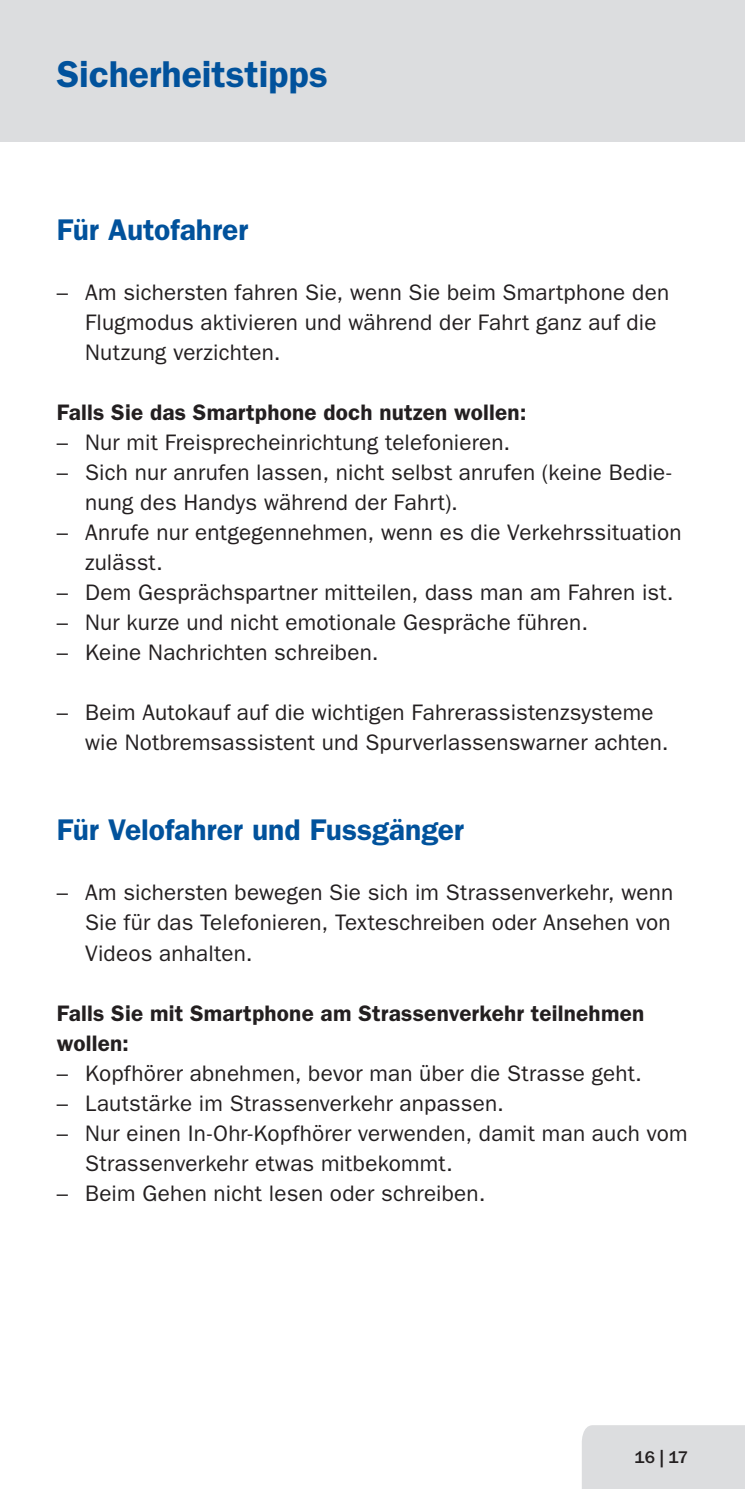
<style>
.page{position:relative;width:745px;height:1489px;background:#fff}
.page>*{position:absolute;margin:0;border:0;box-sizing:border-box;transform-origin:0 0}
.t1{font:600 37.5px "ITC Franklin Gothic Std";letter-spacing:-.005em;color:#01529c}
.t2{font:600 30px "ITC Franklin Gothic Std";letter-spacing:-.005em;color:#01529c}
.t3{font:22.5px/30px "ITC Franklin Gothic Std";letter-spacing:.01em;color:#231f20}
.t4{font:600 22.5px/30px "ITC Franklin Gothic Std";letter-spacing:.01em;color:#231f20}
.t5{font:500 17.5px "ITC Franklin Gothic Std";color:#231f20}
</style>
<div class="page">
<div style="left:0;top:0;width:744px;height:142px;background:#dcdddf"></div>
<div style="left:582px;top:1425px;width:162px;height:63px;background:#dcdddf"></div>
<p class="t1" style="left:57px;top:52px;width:272px">Sicherheitstipps</p>
<p class="t2" style="left:57px;top:212px;width:193px">Für Autofahrer</p>
<p class="t3" style="left:85px;top:278px;width:585px;text-indent:-28px">– Am sichersten fahren Sie, wenn Sie beim Smartphone den<br>Flugmodus aktivieren und während der Fahrt ganz auf die<br>Nutzung verzichten.</p>
<p class="t4" style="left:57px;top:397px;width:471px">Falls Sie das Smartphone doch nutzen wollen:</p>
<p class="t3" style="left:57px;top:428px;width:455px">– Nur mit Freisprecheinrichtung telefonieren.</p>
<p class="t3" style="left:85px;top:458px;width:587px;text-indent:-28px">– Sich nur anrufen lassen, nicht selbst anrufen (keine Bedie&shy;nung des Handys während der Fahrt).</p>
<p class="t3" style="left:85px;top:517px;width:597px;text-indent:-28px">– Anrufe nur entgegennehmen, wenn es die Verkehrssituation zulässt.</p>
<p class="t3" style="left:57px;top:577px;width:618px">– Dem Gesprächspartner mitteilen, dass man am Fahren ist.</p>
<p class="t3" style="left:57px;top:607px;width:532px">– Nur kurze und nicht emotionale Gespräche führen.</p>
<p class="t3" style="left:57px;top:637px;width:323px">– Keine Nachrichten schreiben.</p>
<p class="t3" style="left:85px;top:697px;width:584px;text-indent:-28px">– Beim Autokauf auf die wichtigen Fahrerassistenzsysteme wie Notbremsassistent und Spurverlassenswarner achten.</p>
<p class="t2" style="left:57px;top:812px;width:408px">Für Velofahrer und Fussgänger</p>
<p class="t3" style="left:85px;top:878px;width:589px;text-align:justify;text-indent:-28px">– Am sichersten bewegen Sie sich im Strassenverkehr, wenn Sie für das Telefonieren, Texteschreiben oder Ansehen von Videos anhalten.</p>
<p class="t4" style="left:57px;top:997px;width:588px">Falls Sie mit Smartphone am Strassenverkehr teilnehmen wollen:</p>
<p class="t3" style="left:57px;top:1058px;width:586px">– Kopfhörer abnehmen, bevor man über die Strasse geht.</p>
<p class="t3" style="left:57px;top:1088px;width:448px">– Lautstärke im Strassenverkehr anpassen.</p>
<p class="t3" style="left:85px;top:1117px;width:603px;text-indent:-28px">– Nur einen In-Ohr-Kopfhörer verwenden, damit man auch vom<br>Strassenverkehr etwas mitbekommt.</p>
<p class="t3" style="left:57px;top:1177px;width:430px">– Beim Gehen nicht lesen oder schreiben.</p>
<p class="t5" style="left:634px;top:1447px;width:55px">16|17</p>
</div>
